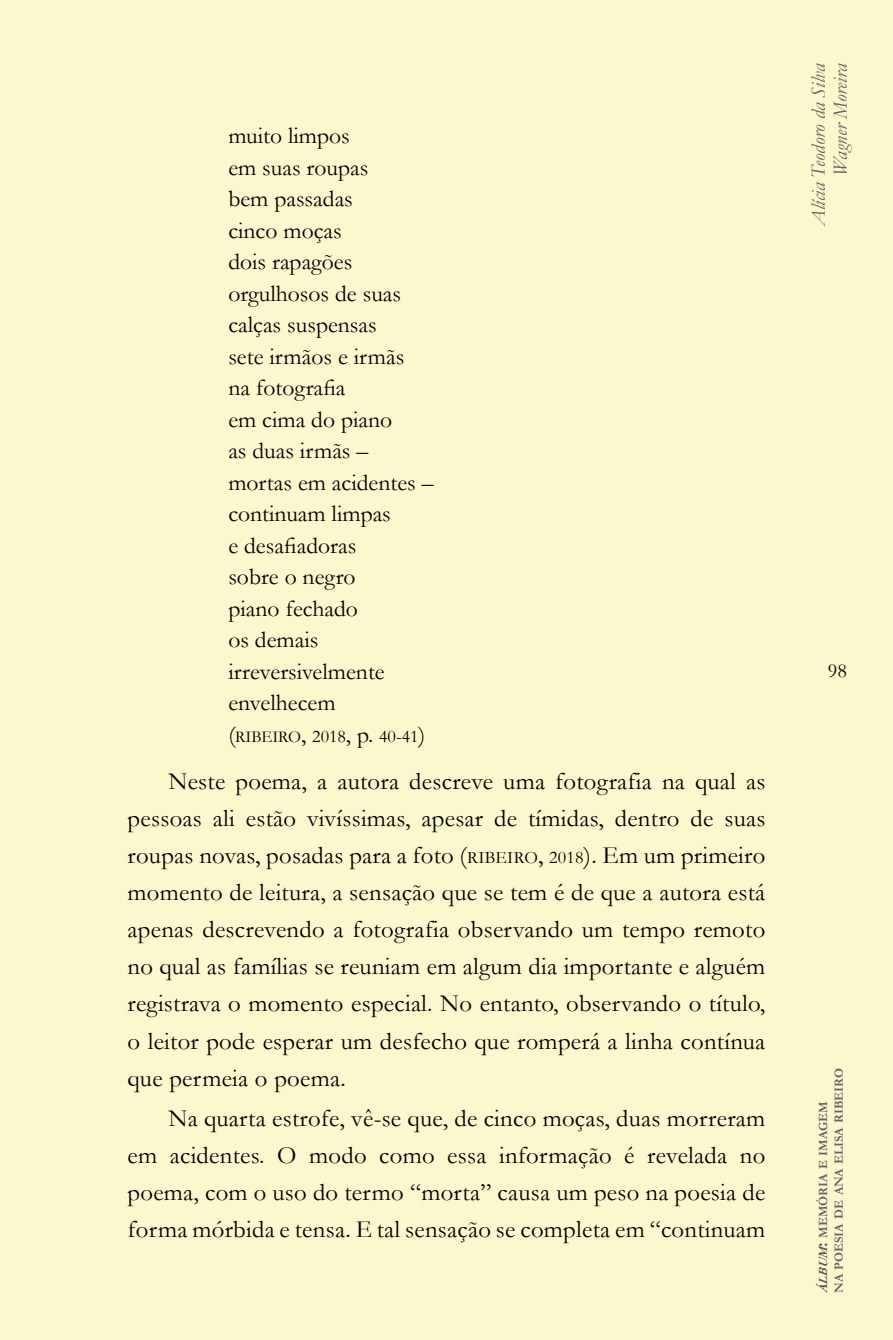
<style>
.page{position:relative;width:893px;height:1340px;background:#fff}
.page>*{position:absolute;margin:0;border:0;box-sizing:border-box;transform-origin:0 0}
.t1{font:24.75px/37.1px "Garamond";letter-spacing:.01em;color:#000;text-align:justify}
.t2{font:23.62px/31.5px "Garamond";color:#000}
.t3{font:italic 20.25px/22.3px "Garamond";color:#646363;text-align:right}
.t4{font:20.25px "Garamond";color:#000}
.t5{font:18px "Garamond";color:#000}
.t6{font:700 12.6px/15.8px "Garamond";color:#646363}
.s1{font-size:23.62px}
.s2{font-size:16.43px}
.s3{font-size:17.32px}
.s4{font-size:18px}
.s5{font-style:italic;color:#575756}
.s6{font-size:18px;color:#575756}
</style>
<div class="page">
<div style="left:0;top:0;width:893px;height:1339px;background:#fcf8cd"></div>
<p class="t2" style="left:228px;top:119px;width:207px">muito limpos<br>em suas roupas<br>bem passadas<br>cinco moças<br>dois rapagões orgulhosos de suas calças suspensas<br>sete irmãos e irmãs<br>na fotografia<br>em cima do piano<br>as duas irmãs – mortas em acidentes – continuam limpas<br>e desafiadoras<br>sobre o negro<br>piano fechado<br>os demais irreversivelmente envelhecem</p>
<p class="t5" style="left:228px;top:724px;width:199px"><span class="s1">(</span><span class="s2">RIBEIRO</span><span class="s1">,</span> 2018<span class="s1">, p.</span> 40-41<span class="s1">)</span></p>
<p class="t1" style="left:128px;top:761px;width:639px;text-indent:41px">Neste poema, a autora descreve uma fotografia na qual as pessoas ali estão vivíssimas, apesar de tímidas, dentro de suas roupas novas, posadas para a foto (<span class="s3">RIBEIRO</span>, <span class="s4">2018</span>). Em um primeiro momento de leitura, a sensação que se tem é de que a autora está apenas descrevendo a fotografia observando um tempo remoto no qual as famílias se reuniam em algum dia importante e alguém registrava o momento especial. No entanto, observando o título, o leitor pode esperar um desfecho que romperá a linha contínua que permeia o poema.</p>
<p class="t1" style="left:128px;top:1099px;width:639px;text-indent:41px">Na quarta estrofe, vê-se que, de cinco moças, duas morreram em acidentes. O modo como essa informação é revelada no poema, com o uso do termo “morta” causa um peso na poesia de forma mórbida e tensa. E tal sensação se completa em “continuam</p>
<p class="t3" style="left:807px;top:226px;width:164px;rotate:-90deg">Alícia Teodoro da Silva<br>Wagner Moreira</p>
<p class="t4" style="left:828px;top:656px;width:21px">98</p>
<p class="t6" style="left:815px;top:1292px;width:226px;rotate:-90deg"><span class="s5">álbum</span><span class="s6">:</span> memória e imagem<br>na poesia de ana elisa ribeiro</p>
</div>
